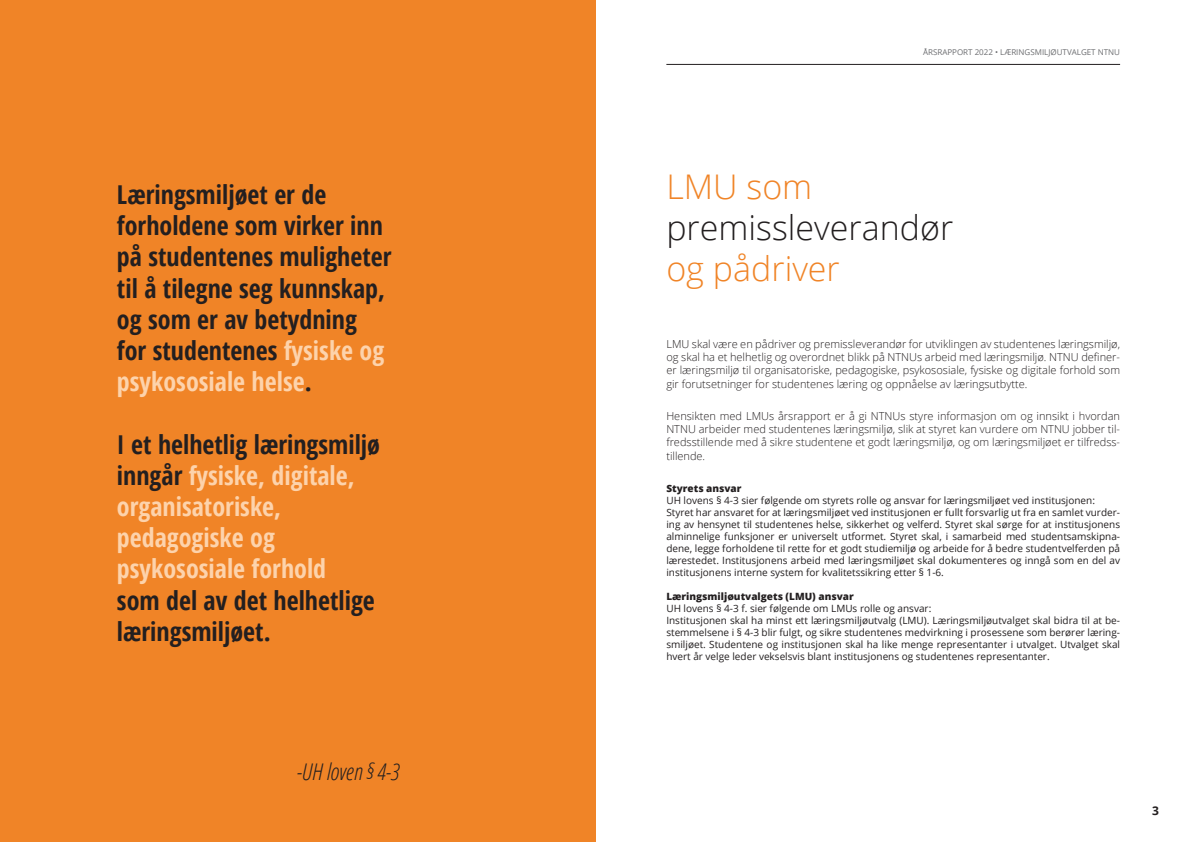
<style>
.page{position:relative;width:1191px;height:842px;background:#fff}
.page>*{position:absolute;margin:0;border:0;box-sizing:border-box;transform-origin:0 0}
.t1{font:300 34px "Open Sans";color:#231f20}
.t2{font:300 34px "Open Sans";color:#f08427}
.t3{font:700 26px/31.2px "Open Sans Condensed";color:#231f20}
.t4{font:700 26px/31.2px "Open Sans Condensed";color:#fdd3ac}
.t5{font:italic 300 23px "Open Sans Condensed";color:#231f20}
.t6{font:700 12px "Open Sans";color:#231f20}
.t7{font:300 11px/13.2px "Open Sans";color:#231f20;text-align:justify}
.t8{font:10px/12px "Open Sans";color:#231f20}
.t9{font:800 10px "Open Sans";color:#231f20}
.t10{font:8px "Open Sans";color:#6c6d70}
.s1{color:#fdd3ac}
.s2{color:#231f20}
</style>
<div class="page">
<hr style="left:666px;top:64px;width:454px;height:1px;background:#231f20">
<div style="left:0;top:0;width:595px;height:842px;background:#f08427"></div>
<h2 class="t3" style="left:117px;top:178px;width:276px">Læringsmiljøet er de forholdene som virker inn på studentenes muligheter til å tilegne seg kunnskap, og som er av betydning for studentenes <span class="s1">fysiske og psykososiale helse</span>.</h2>
<h2 class="t4" style="left:117px;top:428px;width:265px"><span class="s2">I et helhetlig læringsmiljø inngår</span> fysiske, digitale, organisatoriske, pedagogiske og psykososiale forhold</h2>
<h2 class="t3" style="left:117px;top:584px;width:259px">som del av det helhetlige læringsmiljøet.</h2>
<h3 class="t5" style="left:296px;top:756px;width:104px">-UH loven § 4-3</h3>
<p class="t10" style="left:923px;top:47px;width:199px">ÅRSRAPPORT 2022 • LÆRINGSMILJØUTVALGET NTNU</p>
<h1 class="t2" style="left:666px;top:163px;width:147px">LMU som</h1>
<h1 class="t1" style="left:666px;top:204px;width:288px">premissleverandør</h1>
<h1 class="t2" style="left:666px;top:245px;width:175px">og pådriver</h1>
<p class="t7" style="left:666px;top:337px;width:455px">LMU skal være en pådriver og premissleverandør for utviklingen av studentenes læringsmiljø, og skal ha et helhetlig og overordnet blikk på NTNUs arbeid med læringsmiljø. NTNU definer&shy;er læringsmiljø til organisatoriske, pedagogiske, psykososiale, fysiske og digitale forhold som gir forutsetninger for studentenes læring og oppnåelse av læringsutbytte.</p>
<p class="t7" style="left:666px;top:409px;width:455px">Hensikten med LMUs årsrapport er å gi NTNUs styre informasjon om og innsikt i hvordan NTNU arbeider med studentenes læringsmiljø, slik at styret kan vurdere om NTNU jobber til&shy;fredsstillende med å sikre studentene et godt læringsmiljø, og om læringsmiljøet er tilfredss&shy;tillende.</p>
<p class="t9" style="left:666px;top:481px;width:77px">Styrets ansvar</p>
<p class="t8" style="left:666px;top:494px;width:455px">UH lovens § 4-3 sier følgende om styrets rolle og ansvar for læringsmiljøet ved institusjonen:<br>Styret har ansvaret for at læringsmiljøet ved institusjonen er fullt forsvarlig ut fra en samlet vurder&shy;ing av hensynet til studentenes helse, sikkerhet og velferd. Styret skal sørge for at institusjonens alminnelige funksjoner er universelt utformet. Styret skal, i samarbeid med studentsamskipna&shy;dene, legge forholdene til rette for et godt studiemiljø og arbeide for å bedre studentvelferden på lærestedet. Institusjonens arbeid med læringsmiljøet skal dokumenteres og inngå som en del av institusjonens interne system for kvalitetssikring etter § 1-6.</p>
<p class="t9" style="left:666px;top:589px;width:189px">Læringsmiljøutvalgets (LMU) ansvar</p>
<p class="t8" style="left:666px;top:602px;width:455px">UH lovens § 4-3 f. sier følgende om LMUs rolle og ansvar:<br>Institusjonen skal ha minst ett læringsmiljøutvalg (LMU). Læringsmiljøutvalget skal bidra til at be&shy;stemmelsene i § 4-3 blir fulgt, og sikre studentenes medvirkning i prosessene som berører læring&shy;smiljøet. Studentene og institusjonen skal ha like menge representanter i utvalget. Utvalget skal hvert år velge leder vekselsvis blant institusjonens og studentenes representanter.</p>
<p class="t6" style="left:1152px;top:802px;width:8px">3</p>
</div>
